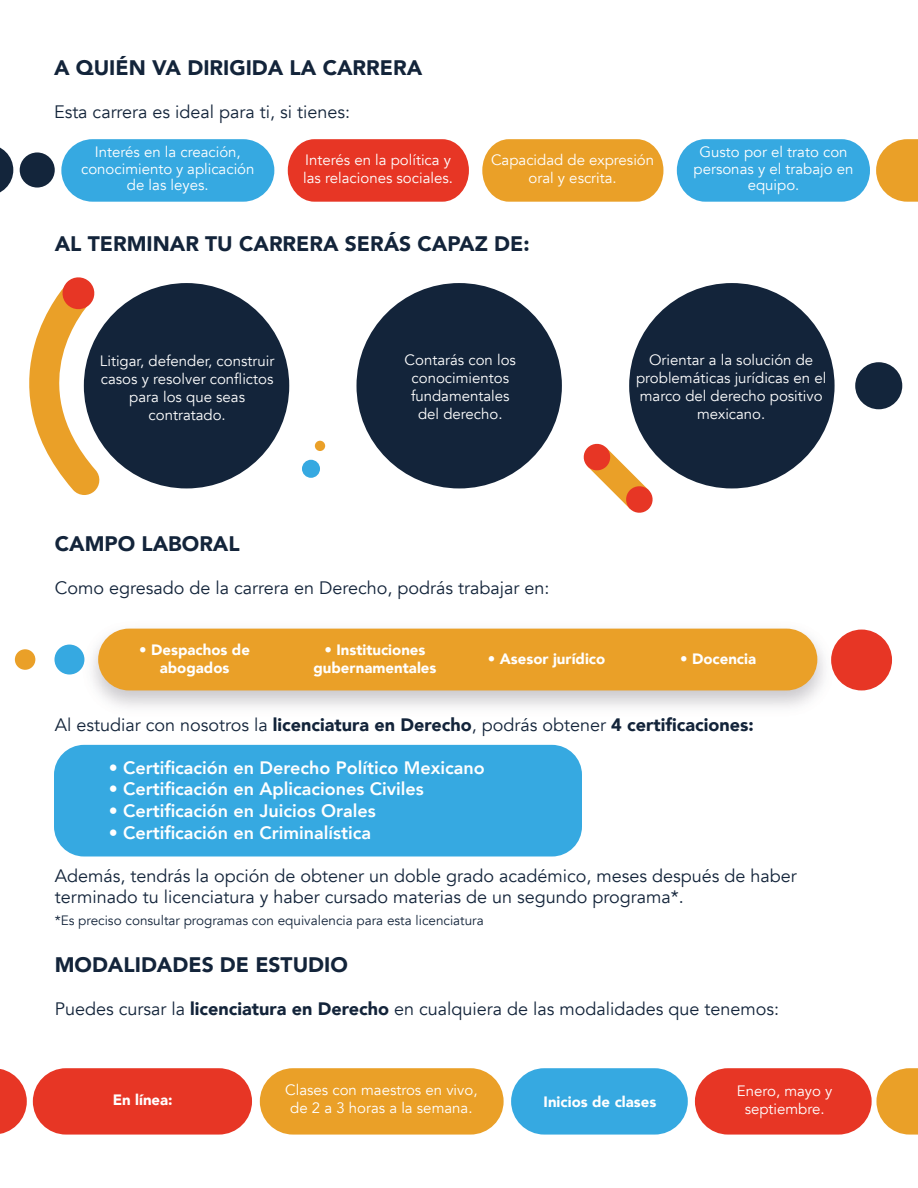
<style>
.page{position:relative;width:918px;height:1188px;background:#fff}
.page>*{position:absolute;margin:0;border:0;box-sizing:border-box;transform-origin:0 0}
.t1{font:900 21px "Avenir";color:#13243a}
.t2{font:18px/21.6px "Avenir";color:#13243a}
.t3{font:800 18px "Avenir";color:#fff}
.t4{font:900 18px "Avenir";color:#13243a}
.t5{font:15px/18px "Avenir";color:#fff;text-align:center}
.t6{font:900 15px/18px "Avenir";color:#fff;text-align:center}
.t7{font:13.5px "Avenir";color:#13243a}
.s1{font-weight:400}
.s2{font-weight:900}
</style>
<div class="page">
<div style="left:54px;top:745px;width:528px;height:111px;background:#36a9e1;border-radius:30px"></div>
<svg style="left:288px;top:139px;width:181px;height:63px;background:#e84434"></svg>
<img style="left:75px;top:628px;width:765px;height:79px">
<div style="left:98px;top:629px;width:719px;height:61px;background:#eaa028;border-radius:31px"></div>
<div style="left:54px;top:645px;width:30px;height:30px;background:#36a9e1;border-radius:50%"></div>
<div style="left:15px;top:649px;width:20px;height:21px;background:#eaa028;border-radius:50%"></div>
<div style="left:831px;top:630px;width:61px;height:60px;background:#e73625;border-radius:50%"></div>
<svg style="left:876px;top:139px;width:42px;height:63px"></svg>
<div style="left:61px;top:139px;width:213px;height:63px;background:#36a9e1;border-radius:31px"></div>
<div style="left:20px;top:152px;width:35px;height:36px;background:#13253b;border-radius:50%"></div>
<svg style="left:0;top:147px;width:13px;height:46px"></svg>
<div style="left:357px;top:283px;width:205px;height:205px;background:#13243a;border-radius:50%"></div>
<div style="left:629px;top:283px;width:206px;height:205px;background:#13243a;border-radius:50%"></div>
<div style="left:84px;top:283px;width:205px;height:205px;background:#13243a;border-radius:50%"></div>
<div style="left:855px;top:362px;width:47px;height:47px;background:#13253b;border-radius:50%"></div>
<div style="left:302px;top:460px;width:18px;height:18px;background:#36a9e1;border-radius:50%"></div>
<div style="left:315px;top:441px;width:10px;height:10px;background:#eaa028;border-radius:50%"></div>
<svg style="left:29px;top:277px;width:72px;height:218px"></svg>
<svg style="left:583px;top:443px;width:71px;height:70px"></svg>
<svg style="left:482px;top:139px;width:181px;height:63px;background:#eba637"></svg>
<div style="left:677px;top:139px;width:193px;height:63px;background:#36a9e1;border-radius:30px"></div>
<svg style="left:876px;top:1068px;width:42px;height:67px"></svg>
<svg style="left:0;top:1069px;width:27px;height:65px"></svg>
<div style="left:33px;top:1068px;width:219px;height:67px;background:#e73625;border-radius:33px"></div>
<div style="left:695px;top:1068px;width:177px;height:67px;background:#e73625;border-radius:33px"></div>
<div style="left:511px;top:1068px;width:177px;height:67px;background:#36a9e1;border-radius:33px"></div>
<div style="left:260px;top:1068px;width:244px;height:67px;background:#eaa028;border-radius:33px"></div>
<h1 class="t1" style="left:54px;top:50px;width:370px">A QUIÉN VA DIRIGIDA LA CARRERA</h1>
<p class="t2" style="left:54px;top:102px;width:298px">Esta carrera es ideal para ti, si tienes:</p>
<p class="t5" style="left:81px;top:144px;width:175px;line-height:16.5px">Interés en la creación, conocimiento y aplicación de las leyes.</p>
<p class="t5" style="left:303px;top:151px;width:151px;text-align:left">Interés en la política y las relaciones sociales.</p>
<h1 class="t1" style="left:55px;top:225px;width:476px">AL TERMINAR TU CARRERA SERÁS CAPAZ DE:</h1>
<p class="t5" style="left:491px;top:151px;width:165px">Capacidad de expresión oral y escrita.</p>
<p class="t5" style="left:694px;top:144px;width:162px;line-height:16.5px">Gusto por el trato con personas y el trabajo en equipo.</p>
<p class="t5" style="left:100px;top:352px;width:176px">Litigar, defender, construir casos y resolver conflictos para los que seas contratado.</p>
<p class="t5" style="left:405px;top:352px;width:113px">Contarás con los conocimientos fundamentales del derecho.</p>
<p class="t5" style="left:636px;top:352px;width:192px">Orientar a la solución de problemáticas jurídicas en el marco del derecho positivo mexicano.</p>
<h1 class="t1" style="left:55px;top:525px;width:187px">CAMPO LABORAL</h1>
<p class="t2" style="left:55px;top:577px;width:496px">Como egresado de la carrera en Derecho, podrás trabajar en:</p>
<p class="t6" style="left:139px;top:641px;width:112px">• Despachos de abogados</p>
<p class="t6" style="left:313px;top:641px;width:125px">• Instituciones gubernamentales</p>
<p class="t6" style="left:488px;top:649px;width:119px">• Asesor jurídico</p>
<p class="t6" style="left:680px;top:649px;width:78px">• Docencia</p>
<p class="t4" style="left:55px;top:709px;width:700px"><span class="s1">Al estudiar con nosotros la</span> licenciatura en Derecho<span class="s1">, podrás obtener</span> 4 certificaciones:</p>
<p class="t3" style="left:109px;top:753px;width:378px">• Certificación en Derecho Político Mexicano</p>
<p class="t3" style="left:109px;top:775px;width:317px">• Certificación en Aplicaciones Civiles</p>
<p class="t3" style="left:109px;top:797px;width:269px">• Certificación en Juicios Orales</p>
<p class="t3" style="left:109px;top:818px;width:264px">• Certificación en Criminalística</p>
<p class="t2" style="left:55px;top:865px;width:744px">Además, tendrás la opción de obtener un doble grado académico, meses después de haber terminado tu licenciatura y haber cursado materias de un segundo programa*.</p>
<p class="t7" style="left:55px;top:912px;width:431px">*Es preciso consultar programas con equivalencia para esta licenciatura</p>
<h1 class="t1" style="left:55px;top:946px;width:295px">MODALIDADES DE ESTUDIO</h1>
<p class="t2" style="left:55px;top:998px;width:726px">Puedes cursar la <span class="s2">licenciatura en Derecho</span> en cualquiera de las modalidades que tenemos:</p>
<p class="t6" style="left:113px;top:1090px;width:62px">En línea:</p>
<p class="t5" style="left:285px;top:1082px;width:194px">Clases con maestros en vivo, de 2 a 3 horas a la semana.</p>
<p class="t6" style="left:544px;top:1092px;width:114px">Inicios de clases</p>
<p class="t5" style="left:737px;top:1082px;width:97px">Enero, mayo y septiembre.</p>
</div>
